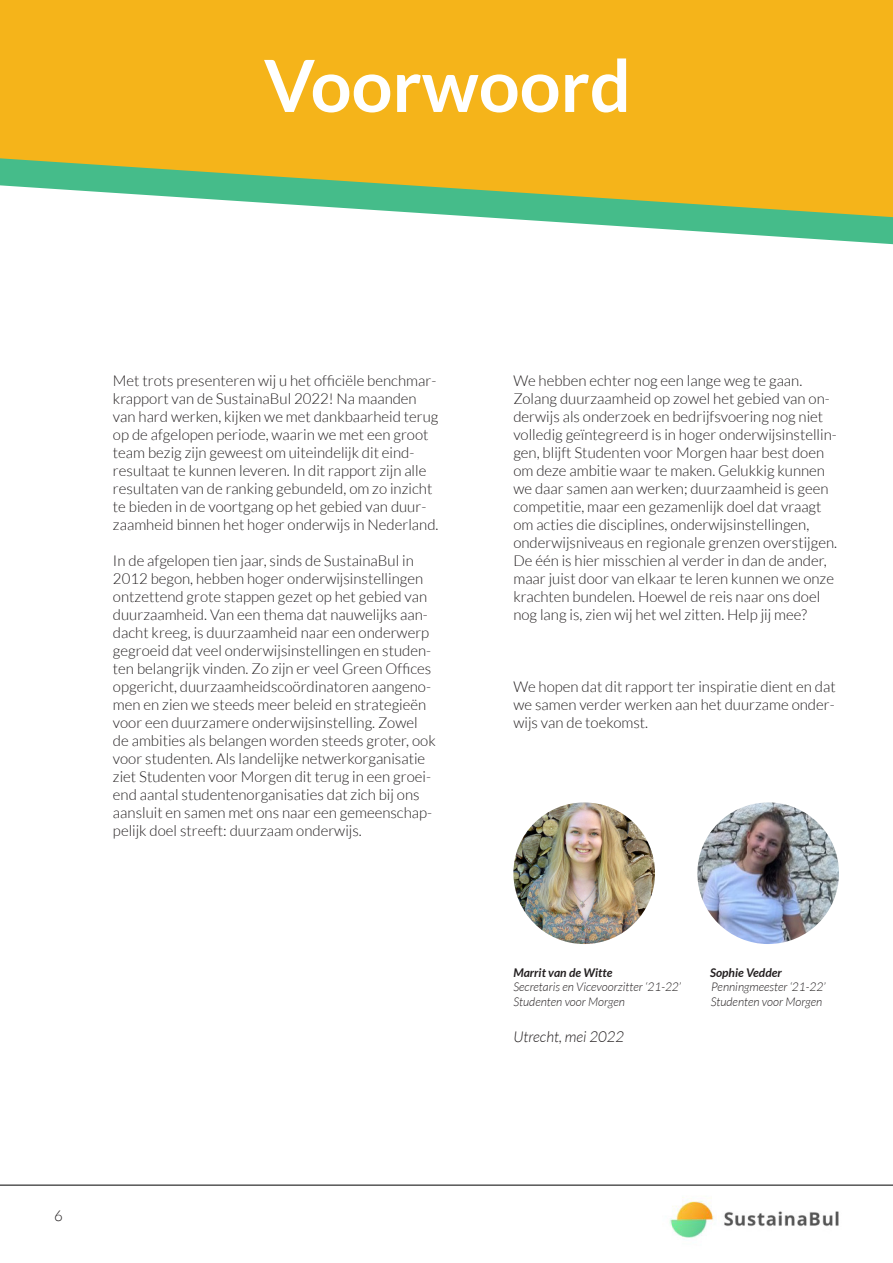
<style>
.page{position:relative;width:893px;height:1263px;background:#fff}
.page>*{position:absolute;margin:0;border:0;box-sizing:border-box;transform-origin:0 0}
.t1{font:700 72px "Lato";color:#fff}
.t2{font:300 15px/18px "Lato";color:#231f20}
.t3{font:italic 300 15px "Lato";color:#231f20}
.t4{font:italic 300 12px "Lato";color:#231f20}
.t5{font:italic 700 12px "Lato";color:#231f20}
</style>
<div class="page">
<svg style="left:527px;top:220px;width:366px;height:25px"></svg>
<svg style="left:0;top:0;width:893px;height:220px;background:#e3b82f"></svg>
<img style="left:697px;top:802px;width:142px;height:142px;border-radius:71px">
<img style="left:513px;top:802px;width:142px;height:142px;border-radius:71px">
<img style="left:669px;top:1197px;width:170px;height:41px">
<hr style="left:0;top:1185px;width:893px;height:1px;background:#000001">
<p class="t1" style="left:264px;top:44px;width:369px">Voorwoord</p>
<p class="t2" style="left:113px;top:372px;width:327px">Met trots presenteren wij u het officiële benchmar&shy;krapport van de SustainaBul 2022! Na maanden van hard werken, kijken we met dankbaarheid terug op de afgelopen periode, waarin we met een groot team bezig zijn geweest om uiteindelijk dit eind&shy;resultaat te kunnen leveren. In dit rapport zijn alle resultaten van de ranking gebundeld, om zo inzicht te bieden in de voortgang op het gebied van duur&shy;zaamheid binnen het hoger onderwijs in Nederland.</p>
<p class="t2" style="left:113px;top:552px;width:324px">In de afgelopen tien jaar, sinds de SustainaBul in 2012 begon, hebben hoger onderwijsinstellingen ontzettend grote stappen gezet op het gebied van duurzaamheid. Van een thema dat nauwelijks aan&shy;dacht kreeg, is duurzaamheid naar een onderwerp gegroeid dat veel onderwijsinstellingen en studen&shy;ten belangrijk vinden. Zo zijn er veel Green Offices opgericht, duurzaamheidscoördinatoren aangeno&shy;men en zien we steeds meer beleid en strategieën voor een duurzamere onderwijsinstelling. Zowel de ambities als belangen worden steeds groter, ook voor studenten. Als landelijke netwerkorganisatie ziet Studenten voor Morgen dit terug in een groei&shy;end aantal studentenorganisaties dat zich bij ons aansluit en samen met ons naar een gemeenschap&shy;pelijk doel streeft: duurzaam onderwijs.</p>
<p class="t2" style="left:54px;top:1207px;width:10px">6</p>
<p class="t2" style="left:513px;top:372px;width:325px">We hebben echter nog een lange weg te gaan.<br>Zolang duurzaamheid op zowel het gebied van on&shy;derwijs als onderzoek en bedrijfsvoering nog niet volledig geïntegreerd is in hoger onderwijsinstellin&shy;gen, blijft Studenten voor Morgen haar best doen om deze ambitie waar te maken. Gelukkig kunnen we daar samen aan werken; duurzaamheid is geen competitie, maar een gezamenlijk doel dat vraagt om acties die disciplines, onderwijsinstellingen, onderwijsniveaus en regionale grenzen overstijgen.<br>De één is hier misschien al verder in dan de ander, maar juist door van elkaar te leren kunnen we onze krachten bundelen. Hoewel de reis naar ons doel nog lang is, zien wij het wel zitten. Help jij mee?</p>
<p class="t2" style="left:513px;top:678px;width:324px;text-align:justify">We hopen dat dit rapport ter inspiratie dient en dat we samen verder werken aan het duurzame onder&shy;wijs van de toekomst.</p>
<p class="t5" style="left:513px;top:965px;width:100px">Marrit van de Witte</p>
<p class="t5" style="left:710px;top:965px;width:73px">Sophie Vedder</p>
<p class="t4" style="left:513px;top:980px;width:169px">Secretaris en Vicevoorzitter ‘21-22’</p>
<p class="t4" style="left:711px;top:980px;width:116px">Penningmeester ‘21-22’</p>
<p class="t4" style="left:513px;top:995px;width:113px">Studenten voor Morgen</p>
<p class="t4" style="left:711px;top:995px;width:113px">Studenten voor Morgen</p>
<p class="t3" style="left:513px;top:1028px;width:112px">Utrecht, mei 2022</p>
</div>
